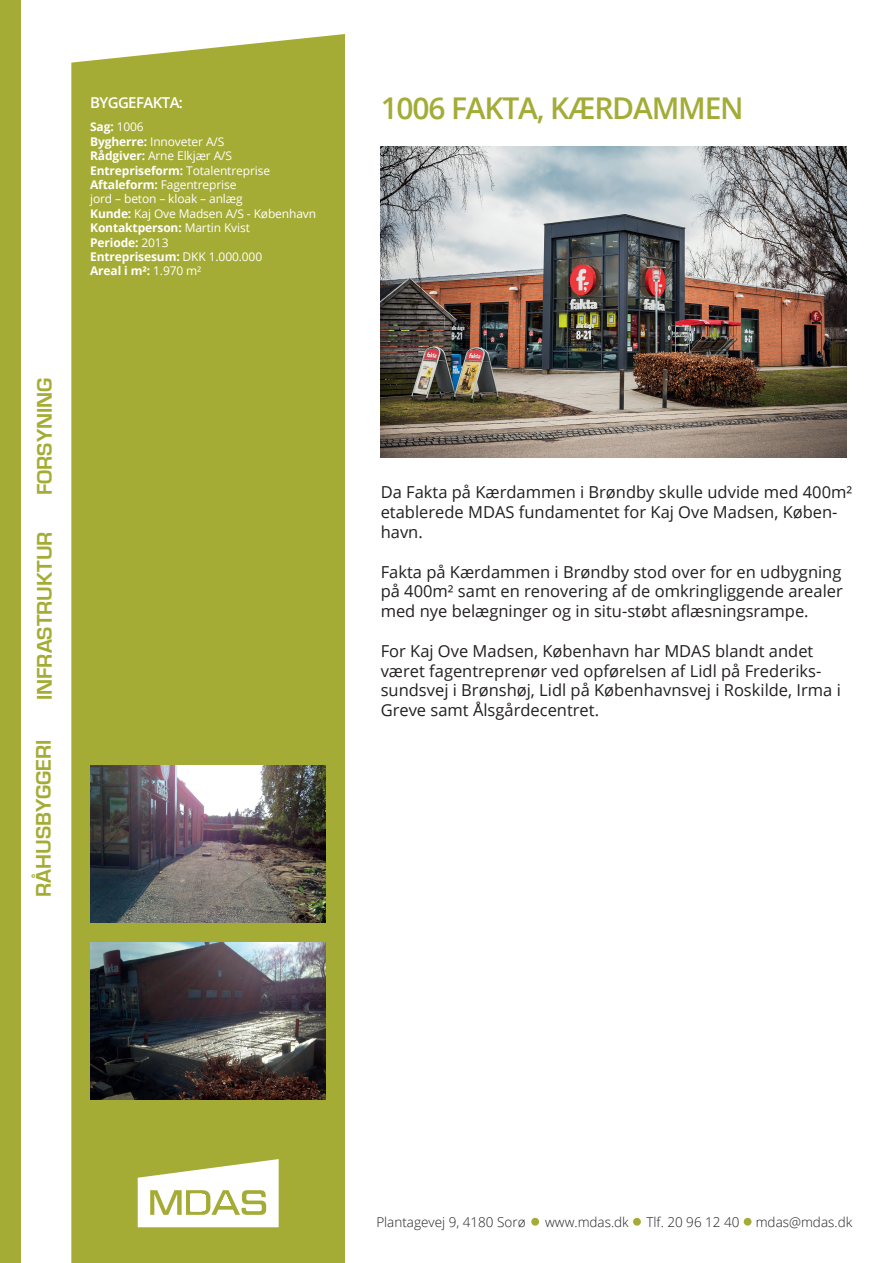
<style>
.page{position:relative;width:893px;height:1263px;background:#fff}
.page>*{position:absolute;margin:0;border:0;box-sizing:border-box;transform-origin:0 0}
.Cverskrift{font:600 30px "Open Sans";letter-spacing:-.04em;color:#a3ac36}
.t1{font:700 21.9px "Eurostile";color:#a5ac35}
.Brødtekst_11pt{font:16.5px/19.8px "Open Sans";color:#231f20}
.Boks_overskrift{font:600 15px "Open Sans";letter-spacing:-.04em;color:#fff}
.t2{font:300 13.5px "Open Sans";color:#231f20}
.Boks_brødtekst{font:12px "Open Sans";letter-spacing:-.01em;color:#fff}
.Boks_brødtekst-2{font:700 12px "Open Sans";letter-spacing:-.01em;color:#fff}
.s1{font-weight:400}
.s2{font-weight:700}
</style>
<div class="page">
<div style="left:531px;top:1218px;width:8px;height:8px;background:#a5ac35;border-radius:50%"></div>
<div style="left:744px;top:1218px;width:7px;height:8px;background:#a5ac35;border-radius:50%"></div>
<div style="left:633px;top:1218px;width:8px;height:8px;background:#a5ac35;border-radius:50%"></div>
<div style="left:71px;top:34px;width:274px;height:1229px;background:#a5ac35"></div>
<div style="left:0;top:0;width:21px;height:1263px;background:#a5ac35"></div>
<img style="left:91px;top:765px;width:235px;height:157px">
<img style="left:381px;top:147px;width:465px;height:310px">
<img style="left:91px;top:943px;width:235px;height:156px">
<svg style="left:138px;top:1159px;width:141px;height:68px"></svg>
<p class="Boks_overskrift" style="left:90px;top:92px;width:94px">BYGGEFAKTA:</p>
<p class="Boks_brødtekst-2" style="left:90px;top:118px;width:55px">Sag: <span class="s1">1006</span></p>
<p class="Boks_brødtekst" style="left:90px;top:133px;width:136px"><span class="s2">Bygherre:</span> Innoveter A/S</p>
<p class="Boks_brødtekst" style="left:90px;top:148px;width:143px"><span class="s2">Rådgiver:</span> Arne Elkjær A/S</p>
<p class="Boks_brødtekst-2" style="left:90px;top:162px;width:181px">Entrepriseform: <span class="s1">Totalentreprise</span></p>
<p class="Boks_brødtekst" style="left:90px;top:176px;width:148px"><span class="s2">Aftaleform:</span> Fagentreprise</p>
<p class="Boks_brødtekst" style="left:90px;top:191px;width:154px">jord – beton – kloak – anlæg</p>
<p class="Boks_brødtekst" style="left:90px;top:205px;width:228px"><span class="s2">Kunde:</span> Kaj Ove Madsen A/S - København</p>
<p class="Boks_brødtekst-2" style="left:90px;top:219px;width:161px">Kontaktperson: <span class="s1">Martin Kvist</span></p>
<p class="Boks_brødtekst-2" style="left:90px;top:234px;width:80px">Periode: <span class="s1">2013</span></p>
<p class="Boks_brødtekst-2" style="left:90px;top:248px;width:174px">Entreprisesum: <span class="s1">DKK 1.000.000</span></p>
<p class="Boks_brødtekst-2" style="left:90px;top:262px;width:113px">Areal i m²: <span class="s1">1.970 m²</span></p>
<p class="t1" style="left:33px;top:495px;width:119px;rotate:-90deg">FORSYNING</p>
<p class="t1" style="left:33px;top:700px;width:170px;rotate:-90deg">INFRASTRUKTUR</p>
<p class="t1" style="left:32px;top:897px;width:159px;rotate:-90deg">RÅHUSBYGGERI</p>
<p class="Cverskrift" style="left:381px;top:88px;width:365px">1006 FAKTA, KÆRDAMMEN</p>
<p class="Brødtekst_11pt" style="left:381px;top:482px;width:473px">Da Fakta på Kærdammen i Brøndby skulle udvide med 400m² etablerede MDAS fundamentet for Kaj Ove Madsen, Køben&shy;havn.</p>
<p class="Brødtekst_11pt" style="left:381px;top:561px;width:464px;text-align:justify">Fakta på Kærdammen i Brøndby stod over for en udbygning på 400m² samt en renovering af de omkringliggende arealer med nye belægninger og in situ-støbt aflæsningsrampe.</p>
<p class="Brødtekst_11pt" style="left:381px;top:640px;width:462px">For Kaj Ove Madsen, København har MDAS blandt andet været fagentreprenør ved opførelsen af Lidl på Frederiks&shy;sundsvej i Brønshøj, Lidl på Københavnsvej i Roskilde, Irma i Greve samt Ålsgårdecentret.</p>
<p class="t2" style="left:376px;top:1213px;width:151px">Plantagevej 9, 4180 Sorø</p>
<p class="t2" style="left:545px;top:1213px;width:85px">www.mdas.dk</p>
<p class="t2" style="left:646px;top:1213px;width:207px">Tlf. 20 96 12 40 mdas@mdas.dk</p>
</div>
